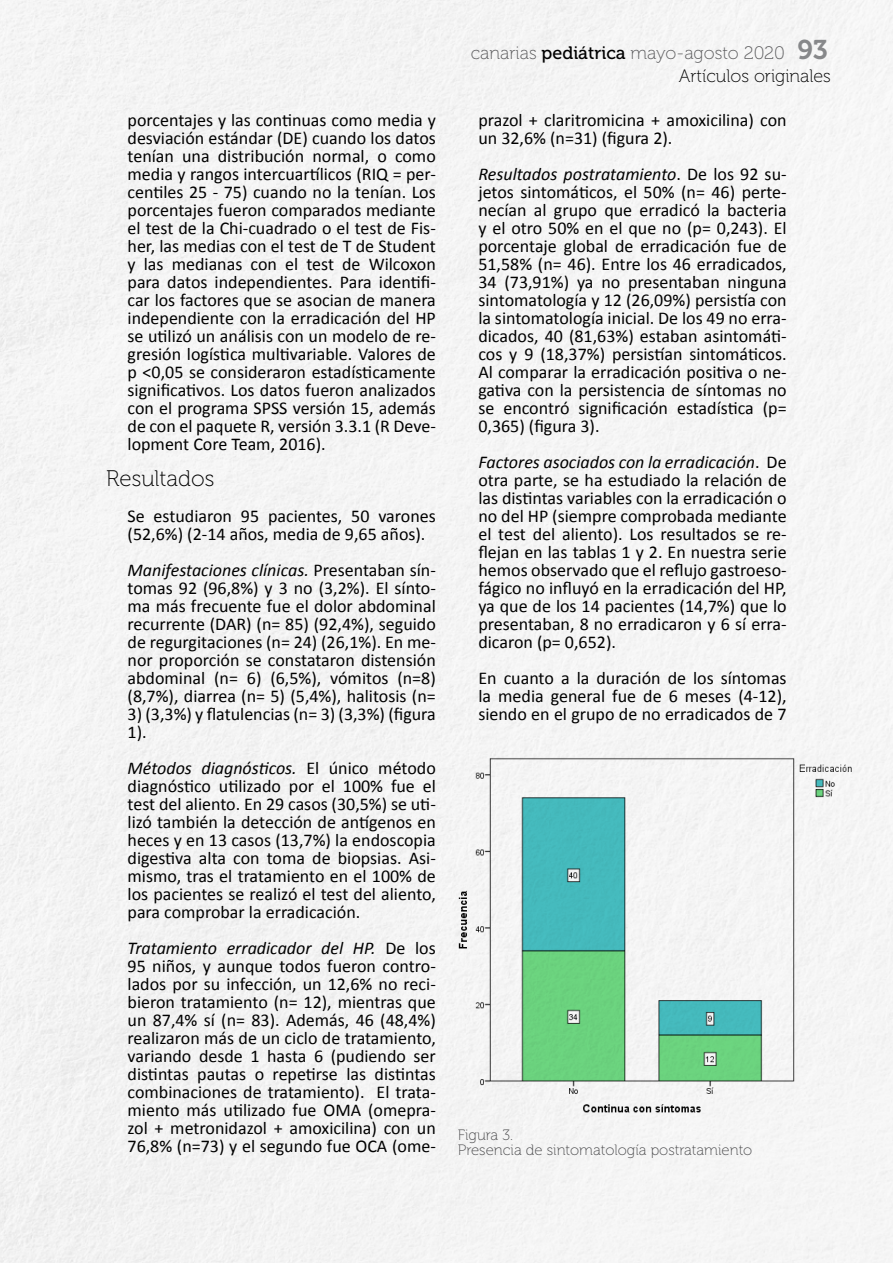
<style>
.page{position:relative;width:893px;height:1263px;background:#fff}
.page>*{position:absolute;margin:0;border:0;box-sizing:border-box;transform-origin:0 0}
.t1{font:22.5px "Museo 100";color:#000}
.t2{font:18px/18px "Calibri";color:#000;text-align:justify}
.t3{font:18px/23px "Museo 100";color:#58585a;text-align:right}
.t4{font:15px/15px "Museo 100";color:#4b4b4d}
.s1{font-style:italic}
.s2{font-family:"Museo 500";color:#000}
.s3{font-family:"Museo 700";font-size:27px;color:#87888a}
.s4{color:#000}
</style>
<div class="page">
<img style="left:448px;top:756px;width:407px;height:365px">
<p class="t2" style="left:128px;top:110px;width:310px">porcentajes y las continuas como media y desviación estándar (DE) cuando los datos tenían una distribución normal, o como media y rangos intercuartílicos (RIQ = per&shy;centiles 25 - 75) cuando no la tenían. Los porcentajes fueron comparados mediante el test de la Chi-cuadrado o el test de Fis&shy;her, las medias con el test de T de Student y las medianas con el test de Wilcoxon para datos independientes. Para identifi&shy;car los factores que se asocian de manera independiente con la erradicación del HP se utilizó un análisis con un modelo de re&shy;gresión logística multivariable. Valores de p &lt;0,05 se consideraron estadísticamente significativos. Los datos fueron analizados con el programa SPSS versión 15, además de con el paquete R, versión 3.3.1 (R Deve&shy;lopment Core Team, 2016).</p>
<p class="t1" style="left:106px;top:466px;width:110px">Resultados</p>
<p class="t2" style="left:128px;top:506px;width:310px">Se estudiaron 95 pacientes, 50 varones (52,6%) (2-14 años, media de 9,65 años).</p>
<p class="t2" style="left:128px;top:560px;width:310px"><span class="s1">Manifestaciones clínicas.</span> Presentaban sín&shy;tomas 92 (96,8%) y 3 no (3,2%). El sínto&shy;ma más frecuente fue el dolor abdominal recurrente (DAR) (n= 85) (92,4%), seguido de regurgitaciones (n= 24) (26,1%). En me&shy;nor proporción se constataron distensión abdominal (n= 6) (6,5%), vómitos (n=8) (8,7%), diarrea (n= 5) (5,4%), halitosis (n=</p>
<p class="t2" style="left:128px;top:704px;width:310px">3) (3,3%) y flatulencias (n= 3) (3,3%) (figura<br>1).</p>
<p class="t2" style="left:128px;top:758px;width:310px"><span class="s1">Métodos diagnósticos.</span> El único método diagnóstico utilizado por el 100% fue el test del aliento. En 29 casos (30,5%) se uti&shy;lizó también la detección de antígenos en heces y en 13 casos (13,7%) la endoscopia digestiva alta con toma de biopsias. Asi&shy;mismo, tras el tratamiento en el 100% de los pacientes se realizó el test del aliento, para comprobar la erradicación.</p>
<p class="t2" style="left:128px;top:938px;width:310px"><span class="s1">Tratamiento erradicador del HP.</span> De los 95 niños, y aunque todos fueron contro&shy;lados por su infección, un 12,6% no reci&shy;bieron tratamiento (n= 12), mientras que un 87,4% sí (n= 83). Además, 46 (48,4%) realizaron más de un ciclo de tratamiento, variando desde 1 hasta 6 (pudiendo ser distintas pautas o repetirse las distintas combinaciones de tratamiento). El trata&shy;miento más utilizado fue OMA (omepra&shy;zol + metronidazol + amoxicilina) con un 76,8% (n=73) y el segundo fue OCA (ome-</p>
<p class="t3" style="left:471px;top:41px;width:362px">canarias <span class="s2">pediátrica</span> mayo-agosto 2020 <span class="s3">93<br></span><span class="s4">Artículos originales</span></p>
<p class="t2" style="left:478px;top:110px;width:310px">prazol + claritromicina + amoxicilina) con un 32,6% (n=31) (figura 2).</p>
<p class="t2" style="left:478px;top:164px;width:310px"><span class="s1">Resultados postratamiento</span>. De los 92 su&shy;jetos sintomáticos, el 50% (n= 46) perte&shy;necían al grupo que erradicó la bacteria y el otro 50% en el que no (p= 0,243). El porcentaje global de erradicación fue de 51,58% (n= 46). Entre los 46 erradicados, 34 (73,91%) ya no presentaban ninguna sintomatología y 12 (26,09%) persistía con la sintomatología inicial. De los 49 no erra&shy;dicados, 40 (81,63%) estaban asintomáti&shy;cos y 9 (18,37%) persistían sintomáticos.<br>Al comparar la erradicación positiva o ne&shy;gativa con la persistencia de síntomas no se encontró significación estadística (p= 0,365) (figura 3).</p>
<p class="t2" style="left:478px;top:452px;width:310px"><span class="s1">Factores asociados con la erradicación</span>. De otra parte, se ha estudiado la relación de las distintas variables con la erradicación o no del HP (siempre comprobada mediante el test del aliento). Los resultados se re&shy;flejan en las tablas 1 y 2. En nuestra serie hemos observado que el reflujo gastroeso&shy;fágico no influyó en la erradicación del HP, ya que de los 14 pacientes (14,7%) que lo presentaban, 8 no erradicaron y 6 sí erra&shy;dicaron (p= 0,652).</p>
<p class="t2" style="left:478px;top:668px;width:310px">En cuanto a la duración de los síntomas la media general fue de 6 meses (4-12), siendo en el grupo de no erradicados de 7</p>
<p class="t4" style="left:458px;top:1128px;width:296px">Figura 3.<br>Presencia de sintomatología postratamiento</p>
</div>
